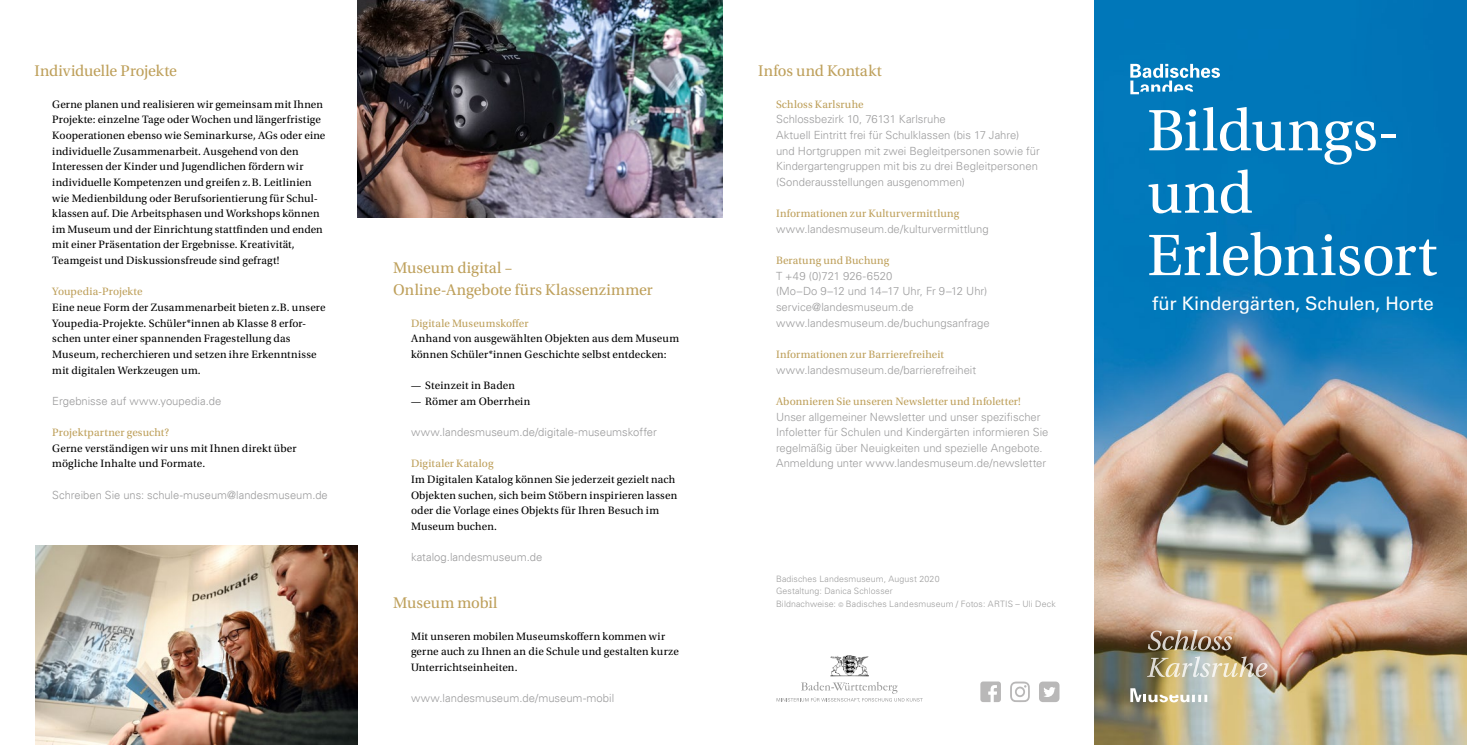
<style>
.page{position:relative;width:1467px;height:745px;background:#fff}
.page>*{position:absolute;margin:0;border:0;box-sizing:border-box;transform-origin:0 0}
.t1{font:61.5px/62.4px "Utopia Std";letter-spacing:-.01em;color:#fff}
.t2{font:18.62px "Univers LT Std";letter-spacing:-.01em;color:#fff}
.t3{font:16.25px/21.2px "Utopia Std";color:#bea05b}
.t4{font:11.25px/15.6px "Utopia Std";letter-spacing:.01em;color:#000}
.t5{font:300 11.25px/15.6px "Univers LT Std";color:#9c9c9d}
.t6{font:11.25px "Utopia Std";letter-spacing:.005em;color:#bea05b}
.t7{font:300 11.25px "Univers LT";color:#9c9c9d}
.t8{font:300 8.75px/12.5px "Univers LT Std";letter-spacing:.015em;color:#9d9d9d}
.s1{font-size:6.25px}
</style>
<div class="page">
<svg style="left:1010px;top:681px;width:20px;height:20px"></svg>
<svg style="left:1039px;top:681px;width:20px;height:20px"></svg>
<svg style="left:980px;top:681px;width:21px;height:20px"></svg>
<img style="left:1095px;top:0;width:372px;height:744px">
<svg style="left:777px;top:682px;width:146px;height:19px"></svg>
<img style="left:830px;top:655px;width:39px;height:21px">
<img style="left:358px;top:0;width:365px;height:217px">
<img style="left:35px;top:545px;width:323px;height:199px">
<svg style="left:1130px;top:64px;width:90px;height:30px"></svg>
<svg style="left:1130px;top:687px;width:77px;height:15px"></svg>
<svg style="left:1148px;top:629px;width:84px;height:21px;background:#9c826b"></svg>
<svg style="left:1147px;top:656px;width:120px;height:20px;background:#beb397"></svg>
<h3 class="t3" style="left:35px;top:61px;width:144px">Individuelle Projekte</h3>
<p class="t4" style="left:52px;top:96px;width:275px">Gerne planen und realisieren wir gemeinsam mit Ihnen Projekte: einzelne Tage oder Wochen und längerfristige Kooperationen ebenso wie Seminarkurse, AGs oder eine individuelle Zusammenarbeit. Ausgehend von den Interessen der Kinder und Jugendlichen fördern wir individuelle Kompetenzen und greifen z.B. Leitlinien wie Medienbildung oder Berufsorientierung für Schul&shy;klassen auf. Die Arbeitsphasen und Workshops können im Museum und der Einrichtung stattfinden und enden mit einer Präsentation der Ergebnisse. Kreativität, Teamgeist und Diskussionsfreude sind gefragt!</p>
<p class="t6" style="left:52px;top:285px;width:92px">Youpedia-Projekte</p>
<p class="t4" style="left:52px;top:299px;width:275px">Eine neue Form der Zusammenarbeit bieten z.B. unsere Youpedia-Projekte. Schüler*innen ab Klasse 8 erfor&shy;schen unter einer spannenden Fragestellung das Museum, recherchieren und setzen ihre Erkenntnisse mit digitalen Werkzeugen um.</p>
<p class="t7" style="left:52px;top:394px;width:171px">Ergebnisse auf www.youpedia.de</p>
<p class="t6" style="left:52px;top:426px;width:118px">Projektpartner gesucht?</p>
<p class="t4" style="left:52px;top:440px;width:246px">Gerne verständigen wir uns mit Ihnen direkt über mögliche Inhalte und Formate.</p>
<p class="t7" style="left:52px;top:487px;width:277px">Schreiben Sie uns: schule-museum@landesmuseum.de</p>
<h3 class="t3" style="left:393px;top:258px;width:261px">Museum digital –<br>Online-Angebote fürs Klassenzimmer</h3>
<p class="t6" style="left:411px;top:317px;width:119px">Digitale Museumskoffer</p>
<p class="t4" style="left:411px;top:331px;width:270px">Anhand von ausgewählten Objekten aus dem Museum können Schüler*innen Geschichte selbst entdecken:</p>
<p class="t4" style="left:411px;top:378px;width:106px">— Steinzeit in Baden</p>
<p class="t4" style="left:411px;top:393px;width:121px">— Römer am Oberrhein</p>
<p class="t7" style="left:411px;top:425px;width:247px">www.landesmuseum.de/digitale-museumskoffer</p>
<p class="t6" style="left:411px;top:457px;width:84px">Digitaler Katalog</p>
<p class="t4" style="left:411px;top:471px;width:268px">Im Digitalen Katalog können Sie jederzeit gezielt nach Objekten suchen, sich beim Stöbern inspirieren lassen oder die Vorlage eines Objekts für Ihren Besuch im Museum buchen.</p>
<p class="t7" style="left:411px;top:550px;width:133px">katalog.landesmuseum.de</p>
<h3 class="t3" style="left:393px;top:592px;width:106px">Museum mobil</h3>
<p class="t4" style="left:411px;top:627px;width:270px">Mit unseren mobilen Museumskoffern kommen wir gerne auch zu Ihnen an die Schule und gestalten kurze<br>Unterrichtseinheiten.</p>
<p class="t7" style="left:411px;top:690px;width:205px">www.landesmuseum.de/museum-mobil</p>
<h3 class="t3" style="left:758px;top:61px;width:125px">Infos und Kontakt</h3>
<p class="t6" style="left:776px;top:98px;width:89px">Schloss Karlsruhe</p>
<p class="t5" style="left:776px;top:111px;width:265px">Schlossbezirk 10, 76131 Karlsruhe<br>Aktuell Eintritt frei für Schulklassen (bis 17 Jahre) und Hortgruppen mit zwei Begleitpersonen sowie für Kindergartengruppen mit bis zu drei Begleitpersonen (Sonderausstellungen ausgenommen)</p>
<p class="t6" style="left:776px;top:207px;width:185px">Informationen zur Kulturvermittlung</p>
<p class="t5" style="left:776px;top:221px;width:214px">www.landesmuseum.de/kulturvermittlung</p>
<p class="t6" style="left:776px;top:254px;width:115px">Beratung und Buchung</p>
<p class="t5" style="left:776px;top:268px;width:215px">T +49 (0)721 926-6520<br>(Mo–Do 9–12 und 14–17 Uhr, Fr 9–12 Uhr) service@landesmuseum.de www.landesmuseum.de/buchungsanfrage</p>
<p class="t6" style="left:776px;top:348px;width:170px">Informationen zur Barrierefreiheit</p>
<p class="t5" style="left:776px;top:361px;width:202px">www.landesmuseum.de/barrierefreiheit</p>
<p class="t6" style="left:776px;top:395px;width:246px">Abonnieren Sie unseren Newsletter und Infoletter!</p>
<p class="t5" style="left:776px;top:408px;width:274px">Unser allgemeiner Newsletter und unser spezifischer Infoletter für Schulen und Kindergärten informieren Sie regelmäßig über Neuigkeiten und spezielle Angebote.<br>Anmeldung unter www.landesmuseum.de/newsletter</p>
<p class="t8" style="left:776px;top:571px;width:281px">Badisches Landesmuseum, August 2020<br>Gestaltung: Danica Schlosser<br>Bildnachweise: <span class="s1">©</span> Badisches Landesmuseum / Fotos: ARTIS – Uli Deck</p>
<h1 class="t1" style="left:1147px;top:100px;width:291px">Bildungs&shy;und<br>Erlebnisort</h1>
<h2 class="t2" style="left:1152px;top:292px;width:283px">für Kindergärten, Schulen, Horte</h2>
</div>
